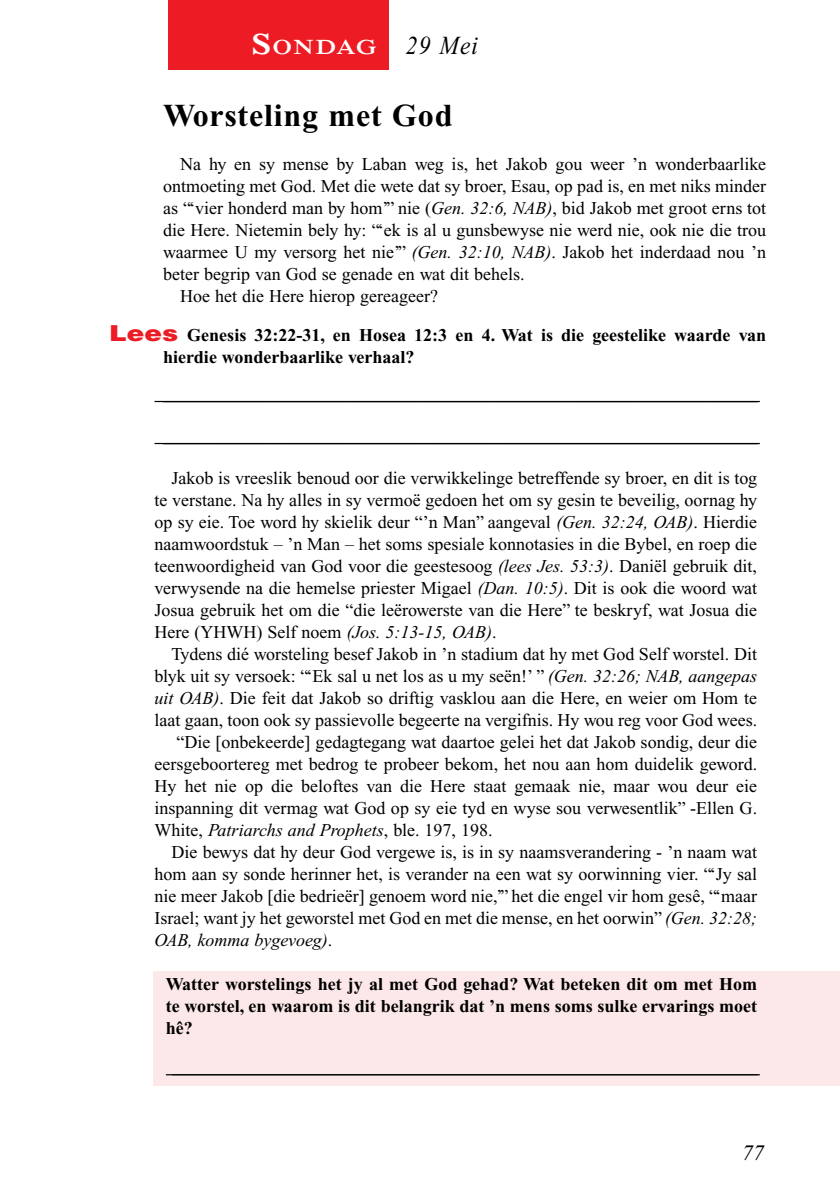
<style>
.page{position:relative;width:840px;height:1191px;background:#fff}
.page>*{position:absolute;margin:0;border:0;box-sizing:border-box;transform-origin:0 0}
.t1{font:700 32px "Times New Roman PS Std";letter-spacing:.025em;color:#000}
.t2{font:italic 26px "Times New Roman PS Std";color:#000;scale:.9 1}
.t3{font:italic 22px "Times New Roman PS Std";color:#000}
.t4{font:600 21px "Times NRMT Std";letter-spacing:.05em;color:#fff;scale:1.1 1}
.t5{font:18px/22px "Times New Roman PS Std";color:#000;text-align:justify}
.t6{font:700 18px/22px "Times New Roman PS Std";color:#000}
.t7{font:italic 18px "Times New Roman PS Std";color:#000}
.s1{font-size:30px}
.s2{font-style:italic}
.s3{font-family:"Helvetica LT Std";font-weight:900;font-size:22px;color:#ed1c24}
.s4{font-style:normal}
</style>
<div class="page">
<div style="left:168px;top:0;width:220px;height:69px;background:#ed1c24"></div>
<div style="left:153px;top:971px;width:686px;height:115px;background:#fde8e9"></div>
<hr style="left:154px;top:401px;width:605px;height:1px;background:#000">
<hr style="left:154px;top:443px;width:605px;height:1px;background:#000">
<hr style="left:166px;top:1074px;width:593px;height:1px;background:#000">
<p class="t4" style="left:251px;top:35px;width:115px"><span class="s1">S</span>ONDAG</p>
<h2 class="t2" style="left:406px;top:32px;width:82px">29 Mei</h2>
<h1 class="t1" style="left:163px;top:97px;width:290px">Worsteling met God</h1>
<p class="t5" style="left:180px;top:153px;width:587px">Na hy en sy mense by Laban weg is, het Jakob gou weer ’n wonderbaarlike</p>
<p class="t5" style="left:163px;top:175px;width:604px">ontmoeting met God. Met die wete dat sy broer, Esau, op pad is, en met niks minder</p>
<p class="t5" style="left:163px;top:197px;width:604px">as “‘vier honderd man by hom’” nie (<span class="s2">Gen. 32:6, NAB)</span>, bid Jakob met groot erns tot</p>
<p class="t5" style="left:163px;top:219px;width:604px">die Here. Nietemin bely hy: “‘ek is al u gunsbewyse nie werd nie, ook nie die trou</p>
<p class="t5" style="left:163px;top:241px;width:604px">waarmee U my versorg het nie’” <span class="s2">(Gen. 32:10, NAB)</span>. Jakob het inderdaad nou ’n</p>
<p class="t5" style="left:163px;top:263px;width:363px">beter begrip van God se genade en wat dit behels.</p>
<p class="t5" style="left:180px;top:285px;width:259px">Hoe het die Here hierop gereageer?</p>
<p class="t6" style="left:163px;top:324px;width:604px;text-indent:-54px"><span class="s3">Lees</span> Genesis 32:22-31, en Hosea 12:3 en 4. Wat is die geestelike waarde van hierdie wonderbaarlike verhaal?</p>
<p class="t5" style="left:154px;top:467px;width:604px;text-indent:17px">Jakob is vreeslik benoud oor die verwikkelinge betreffende sy broer, en dit is tog te verstane. Na hy alles in sy vermoë gedoen het om sy gesin te beveilig, oornag hy op sy eie. Toe word hy skielik deur “’n Man” aangeval <span class="s2">(Gen. 32:24, OAB)</span>. Hierdie naamwoordstuk – ’n Man – het soms spesiale konnotasies in die Bybel, en roep die teenwoordigheid van God voor die geestesoog <span class="s2">(lees Jes. 53:3)</span>. Daniël gebruik dit, verwysende na die hemelse priester Migael <span class="s2">(Dan. 10:5)</span>. Dit is ook die woord wat Josua gebruik het om die “die leërowerste van die Here” te beskryf, wat Josua die Here (YHWH) Self noem <span class="s2">(Jos. 5:13-15, OAB)</span>.</p>
<p class="t5" style="left:171px;top:643px;width:586px">Tydens dié worsteling besef Jakob in ’n stadium dat hy met God Self worstel. Dit</p>
<p class="t5" style="left:154px;top:665px;width:603px">blyk uit sy versoek: “‘Ek sal u net los as u my seën!’ ” <span class="s2">(Gen. 32:26; NAB, aangepas</span></p>
<p class="t5" style="left:154px;top:687px;width:603px"><span class="s2">uit OAB)</span>. Die feit dat Jakob so driftig vasklou aan die Here, en weier om Hom te</p>
<p class="t5" style="left:154px;top:709px;width:603px">laat gaan, toon ook sy passievolle begeerte na vergifnis. Hy wou reg voor God wees.</p>
<p class="t5" style="left:176px;top:731px;width:581px">“Die [onbekeerde] gedagtegang wat daartoe gelei het dat Jakob sondig, deur die</p>
<p class="t5" style="left:154px;top:753px;width:603px">eersgeboortereg met bedrog te probeer bekom, het nou aan hom duidelik geword.</p>
<p class="t5" style="left:154px;top:775px;width:603px">Hy het nie op die beloftes van die Here staat gemaak nie, maar wou deur eie</p>
<p class="t5" style="left:154px;top:797px;width:603px">inspanning dit vermag wat God op sy eie tyd en wyse sou verwesentlik” -Ellen G.</p>
<p class="t7" style="left:154px;top:820px;width:339px"><span class="s4">White,</span> Patriarchs and Prophets<span class="s4">, ble. 197, 198.</span></p>
<p class="t5" style="left:171px;top:841px;width:586px">Die bewys dat hy deur God vergewe is, is in sy naamsverandering - ’n naam wat</p>
<p class="t5" style="left:154px;top:863px;width:604px">hom aan sy sonde herinner het, is verander na een wat sy oorwinning vier. “‘Jy sal</p>
<p class="t5" style="left:154px;top:885px;width:604px">nie meer Jakob [die bedrieër] genoem word nie,’” het die engel vir hom gesê, “‘maar</p>
<p class="t5" style="left:154px;top:906px;width:603px">Israel; want jy het geworstel met God en met die mense, en het oorwin” <span class="s2">(Gen. 32:28;</span></p>
<p class="t7" style="left:154px;top:930px;width:179px">OAB, komma bygevoeg)<span class="s4">.</span></p>
<p class="t6" style="left:166px;top:972px;width:592px;text-align:justify">Watter worstelings het jy al met God gehad? Wat beteken dit om met Hom te worstel, en waarom is dit belangrik dat ’n mens soms sulke ervarings moet hê?</p>
<p class="t5" style="left:172px;top:1055px;width:586px">_________________________________________________________________</p>
<p class="t3" style="left:741px;top:1140px;width:23px">77</p>
</div>
